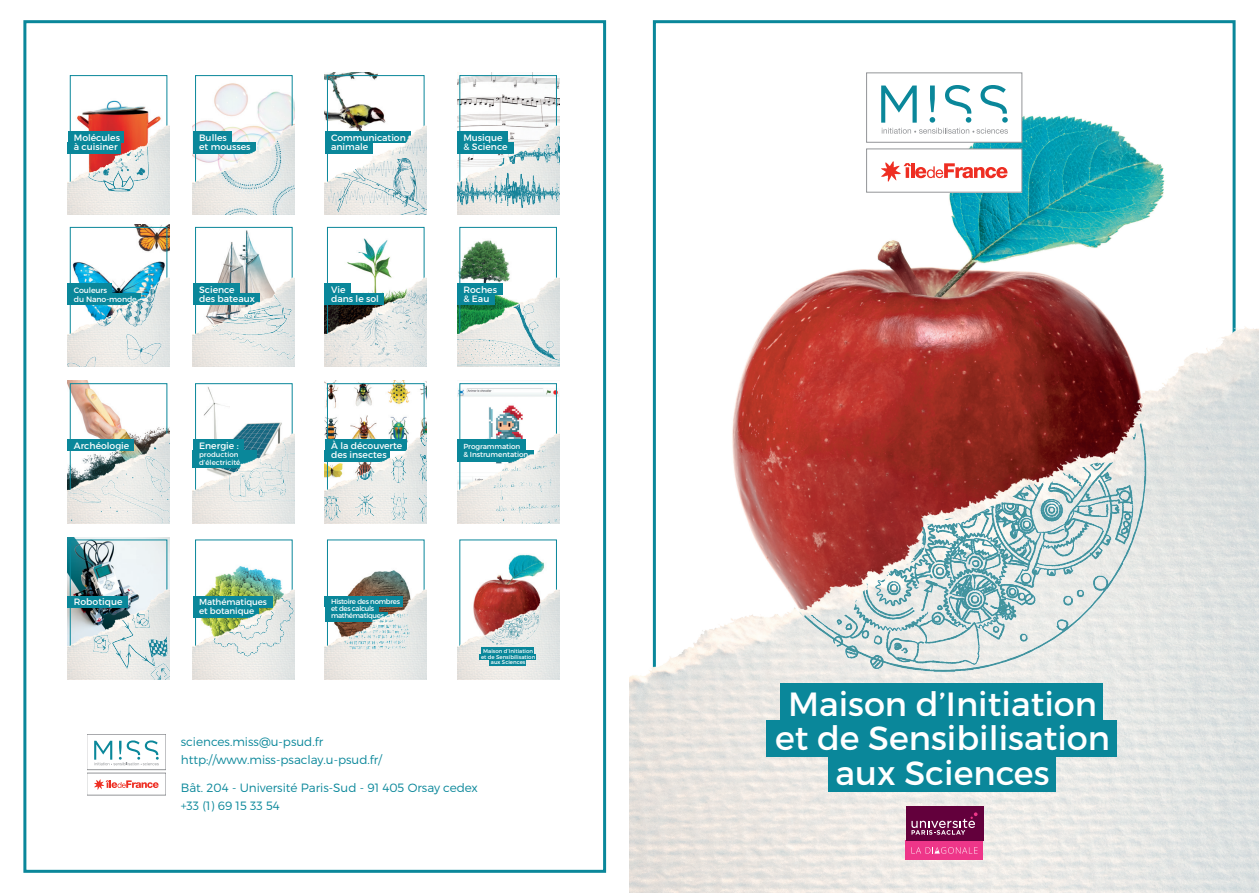
<style>
.page{position:relative;width:1259px;height:893px;background:#fff}
.page>*{position:absolute;margin:0;border:0;box-sizing:border-box;transform-origin:0 0}
.t1{font:33.6px "Montserrat";color:#fff}
.Texte_courant{font:300 12px/18px "Montserrat";color:#0a879a}
.t2{font:9.3px/9.4px "Montserrat";color:#fff}
.t3{font:8.7px/9px "Montserrat";letter-spacing:-.01em;color:#fff}
.t4{font:7.8px/8.7px "Montserrat";letter-spacing:-.01em;color:#fff}
.t5{font:7.35px/8.2px "Montserrat";letter-spacing:-.01em;color:#fff}
.t6{font:7.05px/7.4px "Montserrat";letter-spacing:-.04em;color:#fff}
.t7{font:7.05px/7.9px "Montserrat";color:#fff}
.t8{font:5.4px/5.6px "Montserrat";color:#fff;text-align:center}
</style>
<div class="page">
<img style="left:652px;top:20px;width:584px;height:265px">
<img style="left:629px;top:285px;width:630px;height:608px">
<img style="left:629px;top:387px;width:606px;height:486px">
<div style="left:23px;top:20px;width:583px;height:853px;border:3px solid #0a879a"></div>
<div style="left:87px;top:734px;width:79px;height:36px;border:1px solid #939598"></div>
<div style="left:87px;top:773px;width:79px;height:22px;border:1px solid #939598"></div>
<svg style="left:94px;top:779px;width:65px;height:11px"></svg>
<svg style="left:94px;top:740px;width:65px;height:25px"></svg>
<div style="left:866px;top:73px;width:156px;height:69px;background:#fff;border:1px solid #939598"></div>
<div style="left:866px;top:149px;width:156px;height:43px;background:#fff"></div>
<svg style="left:881px;top:161px;width:126px;height:21px"></svg>
<svg style="left:881px;top:85px;width:127px;height:49px"></svg>
<div style="left:766px;top:721px;width:351px;height:36px;background:#0a879a"></div>
<div style="left:780px;top:683px;width:322px;height:38px;background:#0a879a"></div>
<div style="left:828px;top:754px;width:227px;height:37px;background:#0a879a"></div>
<img style="left:68px;top:75px;width:101px;height:140px">
<div style="left:70px;top:75px;width:97px;height:140px;border:1px solid #0a879a"></div>
<div style="left:68px;top:132px;width:55px;height:11px;background:#0a879a"></div>
<div style="left:68px;top:142px;width:53px;height:11px;background:#0a879a"></div>
<img style="left:68px;top:225px;width:101px;height:142px">
<div style="left:70px;top:227px;width:97px;height:139px;border:1px solid #0a879a"></div>
<div style="left:68px;top:283px;width:44px;height:12px;background:#0a879a"></div>
<div style="left:68px;top:294px;width:73px;height:11px;background:#0a879a"></div>
<img style="left:68px;top:381px;width:101px;height:142px">
<div style="left:70px;top:383px;width:97px;height:140px;border:1px solid #0a879a"></div>
<div style="left:68px;top:440px;width:66px;height:11px;background:#0a879a"></div>
<img style="left:68px;top:537px;width:101px;height:142px">
<div style="left:70px;top:540px;width:97px;height:139px;border:1px solid #0a879a"></div>
<div style="left:68px;top:596px;width:60px;height:11px;background:#0a879a"></div>
<img style="left:193px;top:75px;width:102px;height:140px">
<div style="left:195px;top:75px;width:97px;height:140px;border:1px solid #0a879a"></div>
<div style="left:193px;top:132px;width:39px;height:11px;background:#0a879a"></div>
<div style="left:193px;top:142px;width:62px;height:11px;background:#0a879a"></div>
<img style="left:193px;top:226px;width:102px;height:141px">
<div style="left:195px;top:227px;width:97px;height:139px;border:1px solid #0a879a"></div>
<div style="left:193px;top:283px;width:47px;height:12px;background:#0a879a"></div>
<div style="left:193px;top:294px;width:67px;height:11px;background:#0a879a"></div>
<img style="left:193px;top:383px;width:102px;height:140px">
<div style="left:195px;top:383px;width:97px;height:140px;border:1px solid #0a879a"></div>
<div style="left:193px;top:440px;width:51px;height:11px;background:#0a879a"></div>
<div style="left:193px;top:450px;width:64px;height:18px;background:#0a879a"></div>
<img style="left:193px;top:539px;width:102px;height:140px">
<div style="left:193px;top:596px;width:79px;height:11px;background:#0a879a"></div>
<div style="left:193px;top:606px;width:65px;height:11px;background:#0a879a"></div>
<img style="left:325px;top:73px;width:102px;height:142px">
<div style="left:327px;top:75px;width:97px;height:140px;border:1px solid #0a879a"></div>
<div style="left:325px;top:132px;width:85px;height:11px;background:#0a879a"></div>
<div style="left:325px;top:142px;width:47px;height:11px;background:#0a879a"></div>
<img style="left:325px;top:226px;width:102px;height:141px">
<div style="left:327px;top:227px;width:97px;height:139px;border:1px solid #0a879a"></div>
<div style="left:325px;top:283px;width:26px;height:12px;background:#0a879a"></div>
<div style="left:325px;top:294px;width:59px;height:11px;background:#0a879a"></div>
<img style="left:325px;top:381px;width:102px;height:142px">
<div style="left:327px;top:383px;width:97px;height:140px;border:1px solid #0a879a"></div>
<div style="left:325px;top:440px;width:82px;height:11px;background:#0a879a"></div>
<div style="left:325px;top:450px;width:65px;height:11px;background:#0a879a"></div>
<img style="left:325px;top:539px;width:102px;height:140px">
<div style="left:325px;top:596px;width:78px;height:10px;background:#0a879a"></div>
<div style="left:325px;top:606px;width:53px;height:11px;background:#0a879a"></div>
<div style="left:325px;top:612px;width:62px;height:9px;background:#0a879a"></div>
<img style="left:457px;top:73px;width:102px;height:142px">
<div style="left:459px;top:75px;width:98px;height:140px;border:1px solid #0a879a"></div>
<div style="left:457px;top:132px;width:51px;height:11px;background:#0a879a"></div>
<div style="left:457px;top:142px;width:56px;height:11px;background:#0a879a"></div>
<img style="left:457px;top:226px;width:102px;height:141px">
<div style="left:459px;top:227px;width:98px;height:139px;border:1px solid #0a879a"></div>
<div style="left:457px;top:283px;width:46px;height:12px;background:#0a879a"></div>
<div style="left:457px;top:294px;width:38px;height:11px;background:#0a879a"></div>
<img style="left:457px;top:388px;width:102px;height:135px">
<div style="left:459px;top:383px;width:98px;height:140px;border:1px solid #0a879a"></div>
<div style="left:457px;top:440px;width:69px;height:11px;background:#0a879a"></div>
<div style="left:457px;top:450px;width:76px;height:11px;background:#0a879a"></div>
<img style="left:457px;top:539px;width:102px;height:140px">
<div style="left:479px;top:654px;width:57px;height:6px;background:#0a879a"></div>
<div style="left:482px;top:648px;width:52px;height:6px;background:#0a879a"></div>
<div style="left:489px;top:659px;width:37px;height:6px;background:#0a879a"></div>
<div style="left:905px;top:841px;width:78px;height:19px;background:#ee3689"></div>
<svg style="left:911px;top:847px;width:66px;height:7px"></svg>
<div style="left:905px;top:806px;width:78px;height:35px;background:#63003c"></div>
<svg style="left:911px;top:812px;width:66px;height:23px"></svg>
<p class="t2" style="left:74px;top:133px;width:48px">Molécules à cuisiner</p>
<p class="t2" style="left:199px;top:133px;width:53px">Bulles<br>et mousses</p>
<p class="t2" style="left:331px;top:133px;width:76px">Communication animale</p>
<p class="t2" style="left:463px;top:133px;width:46px">Musique &amp; Science</p>
<p class="t4" style="left:74px;top:286px;width:65px">Couleurs<br>du Nano-monde</p>
<p class="t2" style="left:199px;top:285px;width:57px">Science<br>des bateaux</p>
<p class="t2" style="left:331px;top:285px;width:49px">Vie<br>dans le sol</p>
<p class="t2" style="left:463px;top:285px;width:35px">Roches &amp; Eau</p>
<p class="t2" style="left:74px;top:440px;width:57px">Archéologie</p>
<p class="t2" style="left:199px;top:441px;width:41px">Energie :</p>
<p class="t7" style="left:199px;top:450px;width:43px">production d’électricité</p>
<p class="t2" style="left:331px;top:441px;width:73px">À la découverte des insectes</p>
<p class="t5" style="left:463px;top:442px;width:66px">Programmation<br>&amp; Instrumentation</p>
<p class="t2" style="left:74px;top:597px;width:50px">Robotique</p>
<p class="t3" style="left:199px;top:598px;width:69px">Mathématiques et botanique</p>
<p class="t6" style="left:331px;top:597px;width:70px">Histoire des nombres et des calculs mathématiques</p>
<p class="t8" style="left:481px;top:648px;width:56px">Maison d’Initiation et de Sensibilisation aux Sciences</p>
<p class="Texte_courant" style="left:181px;top:732px;width:203px">sciences.miss@u-psud.fr http://www.miss-psaclay.u-psud.fr/</p>
<p class="Texte_courant" style="left:181px;top:779px;width:299px">Bât. 204 - Université Paris-Sud - 91 405 Orsay cedex +33 (1) 69 15 33 54</p>
<p class="t1" style="left:788px;top:683px;width:310px">Maison d’Initiation</p>
<p class="t1" style="left:775px;top:718px;width:336px">et de Sensibilisation</p>
<p class="t1" style="left:835px;top:752px;width:215px">aux Sciences</p>
</div>
